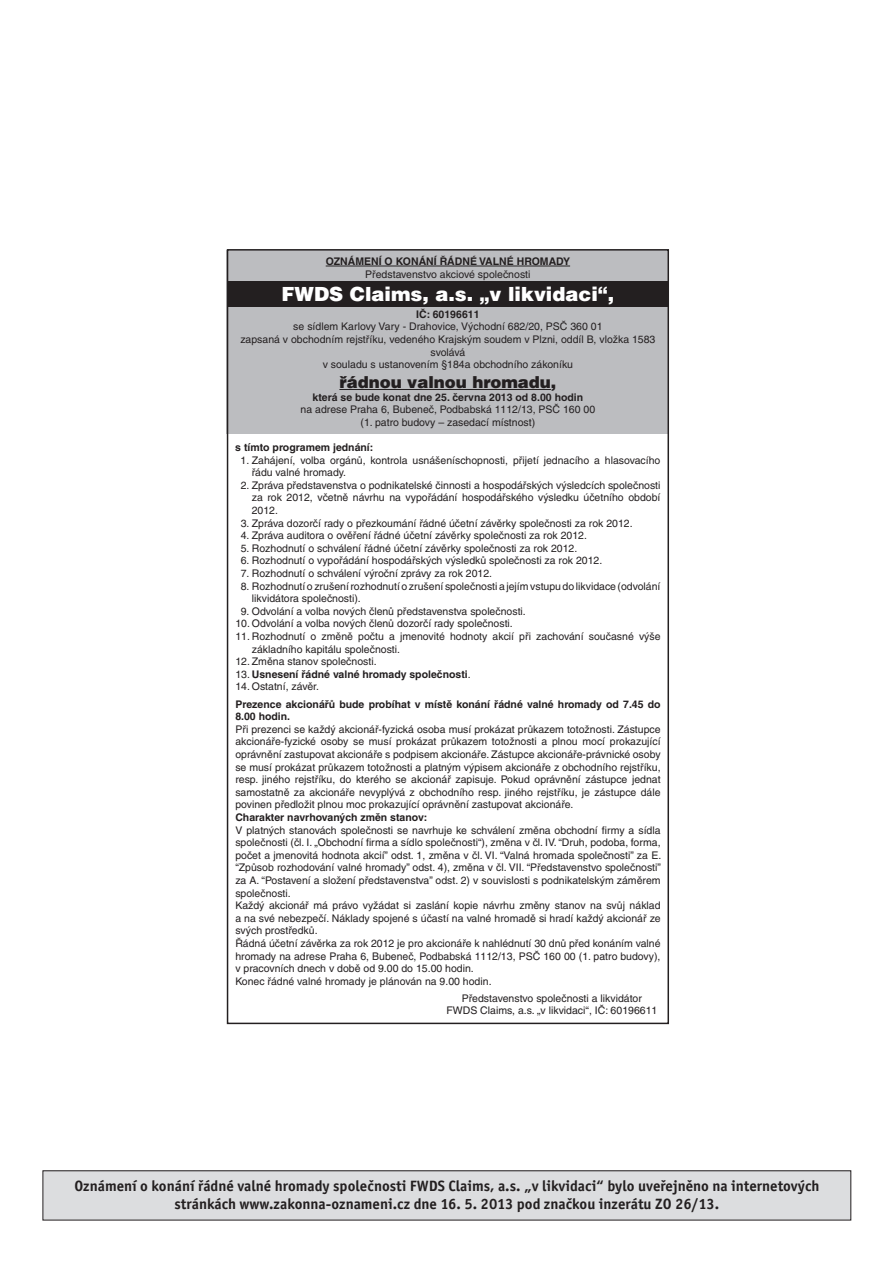
<style>
.page{position:relative;width:893px;height:1263px;background:#fff}
.page>*{position:absolute;margin:0;border:0;box-sizing:border-box;transform-origin:0 0}
.t1{font:900 19.5px "Helvetica CE";color:#fff}
.t2{font:900 16.5px "Helvetica CE";color:#231f20}
.t3{font:700 15px/18px "Officina Sans ITC";color:#231f20;text-align:center}
.t4{font:10.5px/12.6px "Helvetica CE";color:#231f20}
.t5{font:700 10.5px/12.6px "Helvetica CE";color:#231f20}
.s1{font-weight:400}
</style>
<div class="page">
<div style="left:227px;top:250px;width:442px;height:184px;background:#bcbdc0"></div>
<div style="left:227px;top:281px;width:441px;height:25px;background:#231f20"></div>
<hr style="left:326px;top:266px;width:244px;height:1px;background:#231f20">
<hr style="left:339px;top:389px;width:212px;height:1px;background:#231f20">
<div style="left:227px;top:249px;width:442px;height:775px;border:2px solid #231f20"></div>
<div style="left:43px;top:1171px;width:808px;height:49px;background:#dcdddf"></div>
<div style="left:43px;top:1170px;width:808px;height:50px;border:1px solid #231f20"></div>
<p class="t5" style="left:326px;top:255px;width:246px">OZNÁMENÍ O KONÁNÍ ŘÁDNÉ VALNÉ HROMADY</p>
<p class="t4" style="left:365px;top:268px;width:167px">Představenstvo akciové společnosti</p>
<h1 class="t1" style="left:282px;top:283px;width:334px">FWDS Claims, a.s. „v likvidaci“,</h1>
<p class="t5" style="left:416px;top:308px;width:65px">IČ: 60196611</p>
<p class="t4" style="left:240px;top:320px;width:417px;text-align:center">se sídlem Karlovy Vary - Drahovice, Východní 682/20, PSČ 360 01<br>zapsaná v obchodním rejstříku, vedeného Krajským soudem v Plzni, oddíl B, vložka 1583 svolává<br>v souladu s ustanovením §184a obchodního zákoníku</p>
<h2 class="t2" style="left:339px;top:373px;width:218px">řádnou valnou hromadu,</h2>
<p class="t5" style="left:313px;top:391px;width:272px">která se bude konat dne 25. června 2013 od 8.00 hodin</p>
<p class="t4" style="left:301px;top:403px;width:296px;text-align:center">na adrese Praha 6, Bubeneč, Podbabská 1112/13, PSČ 160 00 (1. patro budovy – zasedací místnost)</p>
<p class="t5" style="left:235px;top:441px;width:140px">s tímto programem jednání:</p>
<p class="t4" style="left:252px;top:454px;width:410px;text-indent:-11px">1. Zahájení, volba orgánů, kontrola usnášeníschopnosti, přijetí jednacího a hlasovacího řádu valné hromady.</p>
<p class="t4" style="left:252px;top:479px;width:410px;text-align:justify;text-indent:-11px">2. Zpráva představenstva o podnikatelské činnosti a hospodářských výsledcích společnosti za rok 2012, včetně návrhu na vypořádání hospodářského výsledku účetního období 2012.</p>
<p class="t4" style="left:241px;top:517px;width:393px">3. Zpráva dozorčí rady o přezkoumání řádné účetní závěrky společnosti za rok 2012.</p>
<p class="t4" style="left:241px;top:529px;width:348px">4. Zpráva auditora o ověření řádné účetní závěrky společnosti za rok 2012.</p>
<p class="t4" style="left:241px;top:542px;width:338px">5. Rozhodnutí o schválení řádné účetní závěrky společnosti za rok 2012.</p>
<p class="t4" style="left:241px;top:554px;width:363px">6. Rozhodnutí o vypořádání hospodářských výsledků společnosti za rok 2012.</p>
<p class="t4" style="left:241px;top:567px;width:253px">7. Rozhodnutí o schválení výroční zprávy za rok 2012.</p>
<p class="t4" style="left:252px;top:580px;width:410px;text-indent:-11px">8. Rozhodnutí o zrušení rozhodnutí o zrušení společnosti a jejím vstupu do likvidace (odvolání likvidátora společnosti).</p>
<p class="t4" style="left:241px;top:605px;width:287px">9. Odvolání a volba nových členů představenstva společnosti.</p>
<p class="t4" style="left:235px;top:617px;width:279px">10. Odvolání a volba nových členů dozorčí rady společnosti.</p>
<p class="t4" style="left:252px;top:630px;width:410px;text-indent:-16px">11. Rozhodnutí o změně počtu a jmenovité hodnoty akcií při zachování současné výše základního kapitálu společnosti.</p>
<p class="t4" style="left:235px;top:655px;width:143px">12. Změna stanov společnosti.</p>
<p class="t5" style="left:235px;top:668px;width:237px"><span class="s1">13.</span> Usnesení řádné valné hromady společnosti<span class="s1">.</span></p>
<p class="t4" style="left:235px;top:680px;width:85px">14. Ostatní, závěr.</p>
<p class="t5" style="left:235px;top:697px;width:427px">Prezence akcionářů bude probíhat v místě konání řádné valné hromady od 7.45 do<br>8.00 hodin.</p>
<p class="t4" style="left:235px;top:723px;width:427px;text-align:justify">Při prezenci se každý akcionář-fyzická osoba musí prokázat průkazem totožnosti. Zástupce akcionáře-fyzické osoby se musí prokázat průkazem totožnosti a plnou mocí prokazující oprávnění zastupovat akcionáře s podpisem akcionáře. Zástupce akcionáře-právnické osoby se musí prokázat průkazem totožnosti a platným výpisem akcionáře z obchodního rejstříku, resp. jiného rejstříku, do kterého se akcionář zapisuje. Pokud oprávnění zástupce jednat samostatně za akcionáře nevyplývá z obchodního resp. jiného rejstříku, je zástupce dále povinen předložit plnou moc prokazující oprávnění zastupovat akcionáře.</p>
<p class="t5" style="left:235px;top:811px;width:194px">Charakter navrhovaných změn stanov:</p>
<p class="t4" style="left:235px;top:824px;width:427px">V platných stanovách společnosti se navrhuje ke schválení změna obchodní firmy a sídla společnosti (čl. I. „Obchodní firma a sídlo společnosti“), změna v čl. IV. “Druh, podoba, forma, počet a jmenovitá hodnota akcií” odst. 1, změna v čl. VI. “Valná hromada společnosti” za E. “Způsob rozhodování valné hromady” odst. 4), změna v čl. VII. “Představenstvo společnosti” za A. “Postavení a složení představenstva” odst. 2) v souvislosti s podnikatelským záměrem společnosti.<br>Každý akcionář má právo vyžádat si zaslání kopie návrhu změny stanov na svůj náklad a na své nebezpečí. Náklady spojené s účastí na valné hromadě si hradí každý akcionář ze svých prostředků.<br>Řádná účetní závěrka za rok 2012 je pro akcionáře k nahlédnutí 30 dnů před konáním valné hromady na adrese Praha 6, Bubeneč, Podbabská 1112/13, PSČ 160 00 (1. patro budovy), v pracovních dnech v době od 9.00 do 15.00 hodin.<br>Konec řádné valné hromady je plánován na 9.00 hodin.</p>
<p class="t4" style="left:446px;top:992px;width:212px;text-align:center">Představenstvo společnosti a likvidátor<br>FWDS Claims, a.s. „v likvidaci“, IČ: 60196611</p>
<h3 class="t3" style="left:74px;top:1176px;width:746px">Oznámení o konání řádné valné hromady společnosti FWDS Claims, a.s. „v likvidaci“ bylo uveřejněno na internetových stránkách www.zakonna-oznameni.cz dne 16. 5. 2013 pod značkou inzerátu ZO 26/13.</h3>
</div>
